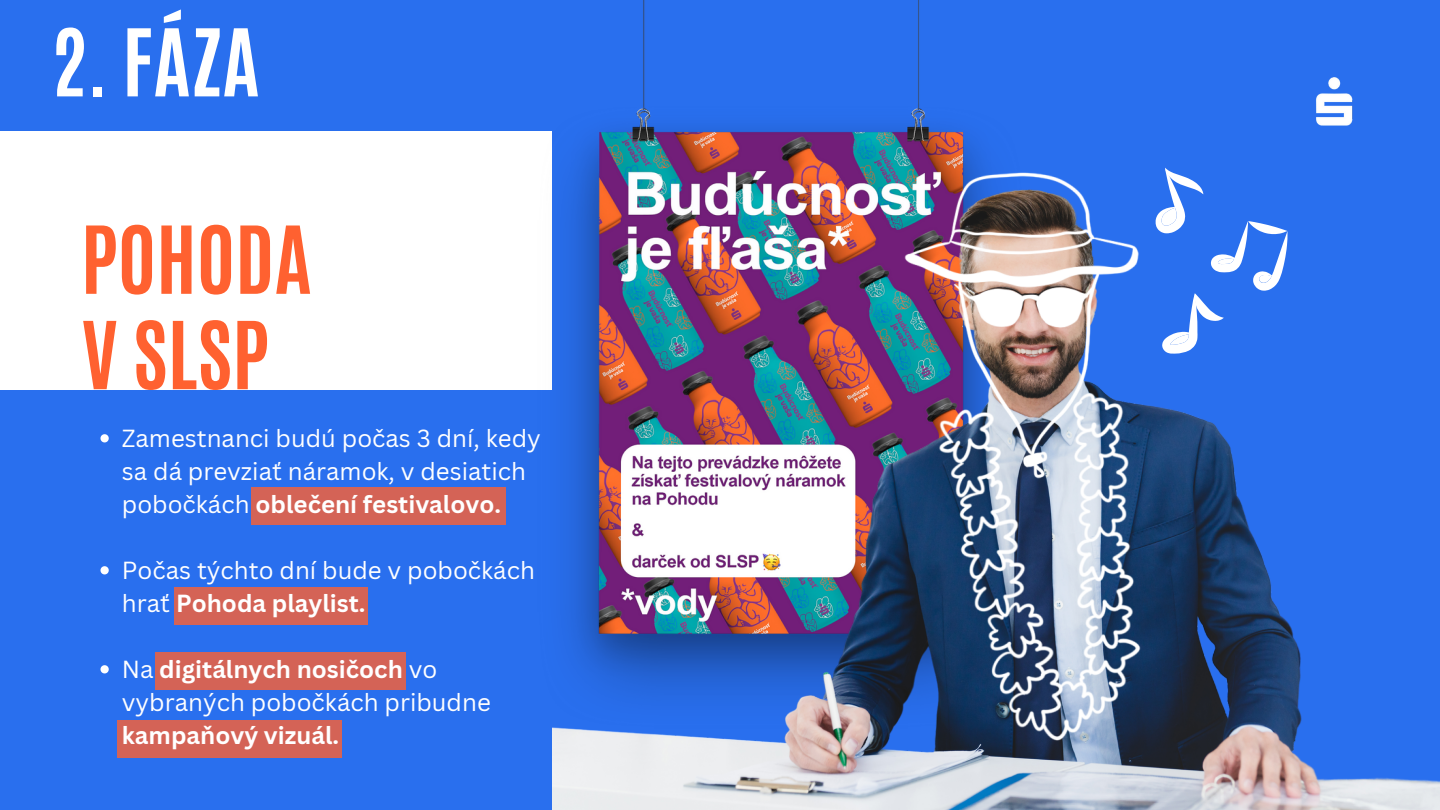
<style>
.page{position:relative;width:1440px;height:810px;background:#296fee}
.page>*{position:absolute;margin:0;border:0;box-sizing:border-box;transform-origin:0 0}
.t1{font:700 79.5px/95.4px "Antonio";color:#ff6130}
.t2{font:700 79.3px "Antonio";color:#fff}
.t3{font:24.1px/33px "Canva Sans";color:#fff}
.t4{font:700 24.1px "Canva Sans";color:#fff}
.s1{font-weight:700}
</style>
<div class="page">
<img style="left:1316px;top:77px;width:37px;height:49px">
<div style="left:0;top:132px;width:552px;height:258px;background:#fff"></div>
<div style="left:252px;top:487px;width:254px;height:38px;background:#d46356"></div>
<div style="left:174px;top:587px;width:194px;height:38px;background:#d46356"></div>
<div style="left:156px;top:652px;width:250px;height:38px;background:#d46356"></div>
<div style="left:117px;top:720px;width:224px;height:38px;background:#d46356"></div>
<svg style="left:100px;top:434px;width:9px;height:8px"></svg>
<svg style="left:100px;top:566px;width:9px;height:8px"></svg>
<svg style="left:100px;top:665px;width:9px;height:8px"></svg>
<img style="left:537px;top:0;width:383px;height:189px">
<img style="left:552px;top:189px;width:888px;height:621px">
<img style="left:883px;top:93px;width:345px;height:712px">
<h2 class="t2" style="left:51px;top:6px;width:211px">2. FÁZA</h2>
<h1 class="t1" style="left:81px;top:213px;width:233px">POHODA<br>V SLSP</h1>
<p class="t3" style="left:122px;top:421px;width:420px">Zamestnanci budú počas 3 dní, kedy sa dá prevziať náramok, v desiatich pobočkách <span class="s1">oblečení festivalovo.</span></p>
<p class="t3" style="left:122px;top:553px;width:415px">Počas týchto dní bude v pobočkách hrať <span class="s1">Pohoda playlist.</span></p>
<p class="t3" style="left:122px;top:652px;width:370px">Na <span class="s1">digitálnych nosičoch</span> vo vybraných pobočkách pribudne</p>
<p class="t4" style="left:122px;top:718px;width:219px">kampaňový vizuál.</p>
</div>
